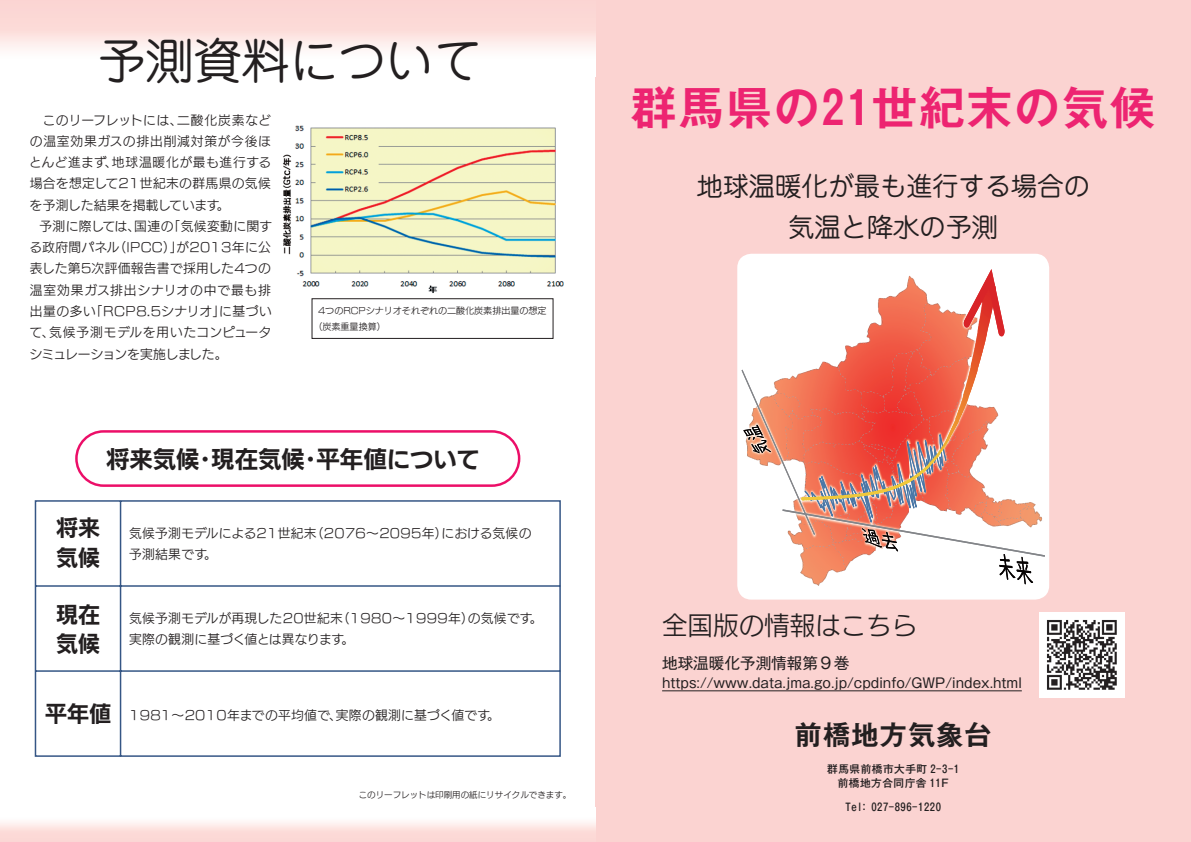
<style>
.page{position:relative;width:1191px;height:842px;background:#fff}
.page>*{position:absolute;margin:0;border:0;box-sizing:border-box;transform-origin:0 0}
.t1{font:48px "Jun 201 Pro Regular 90 msp RKSJ H";color:#231f20}
.t2{font:45.4px "Gothic MB101 Pro De Bold 90 msp RKSJ H";letter-spacing:.05em;color:#ed2471}
.t3{font:26.9px "Gothic MB101 Pro De Bold 90 msp RKSJ H";letter-spacing:.05em;color:#231f20}
.t4{font:26.2px/41.1px "Jun 201 Pro Regular 90 msp RKSJ H";color:#231f20;text-align:center}
.t5{font:25.5px "New Rodin Pro N M 90 msp RKSJ H";color:#231f20}
.t6{font:23.4px "New Rodin Pro N B 90 msp RKSJ H";color:#231f20}
.t7{font:22px/29.8px "New Rodin Pro N B 90 msp RKSJ H";color:#231f20}
.t8{font:15.6px "Gothic MB101 Pro Regular 90 msp RKSJ H";color:#231f20}
.t9{font:13.5px "Gothic MB101 Pro Regular 90 msp RKSJ H";color:#231f20}
.t10{font:12.8px/21.3px "New Rodin Pro N M 90 msp RKSJ H";letter-spacing:.025em;color:#231f20}
.t11{font:10.6px/14.2px "Gothic MB101 Pro Medium 90 msp RKSJ H";letter-spacing:.05em;color:#231f20;text-align:center}
.t12{font:9px/15.6px "New Rodin Pro N M 90 msp RKSJ H";color:#231f20}
.t13{font:8.5px "New Rodin Pro N M 90 msp RKSJ H";color:#231f20}
.s1{font-family:"New Rodin Pro N B 90 msp RKSJ H";font-size:22px}
</style>
<div class="page">
<div style="left:595px;top:0;width:596px;height:842px;background:#fbd3d1"></div>
<div style="left:0;top:0;width:595px;height:77px;background:linear-gradient(to bottom,#facdc9,#fff)"></div>
<svg style="left:0;top:822px;width:595px;height:20px;background:#fce0de"></svg>
<div style="left:737px;top:254px;width:312px;height:346px;background:#fff;border-radius:14px"></div>
<svg style="left:819px;top:288px;width:168px;height:80px"></svg>
<svg style="left:963px;top:269px;width:42px;height:68px"></svg>
<svg style="left:741px;top:368px;width:304px;height:216px"></svg>
<img style="left:283px;top:125px;width:281px;height:168px">
<div style="left:311px;top:298px;width:242px;height:41px;border:1px solid #231f20"></div>
<svg style="left:75px;top:430px;width:445px;height:57px"></svg>
<svg style="left:34px;top:500px;width:527px;height:257px"></svg>
<img style="left:1039px;top:612px;width:85px;height:85px">
<hr style="left:662px;top:690px;width:359px;height:1px;background:#231f20">
<h1 class="t1" style="left:98px;top:43px;width:386px">予測資料について</h1>
<p class="t10" style="left:29px;top:111px;width:243px;text-align:justify">　このリーフレットには、二酸化炭素などの温室効果ガスの排出削減対策が今後ほとんど進まず、地球温暖化が最も進行する場合を想定して21世紀末の群馬県の気候を予測した結果を掲載しています。</p>
<p class="t10" style="left:30px;top:217px;width:244px;text-align:justify;text-indent:10px">予測に際しては、国連の「気候変動に関する政府間パネル（IPCC）」が2013年に公表した第5次評価報告書で採用した4つの温室効果ガス排出シナリオの中で最も排出量の多い「RCP8.5シナリオ」に基づいて、気候予測モデルを用いたコンピュータシミュレーションを実施しました。</p>
<p class="t12" style="left:313px;top:304px;width:234px;text-indent:5px">4つのRCPシナリオそれぞれの二酸化炭素排出量の想定（炭素重量換算）</p>
<h3 class="t6" style="left:106px;top:450px;width:376px">将来気候･現在気候･平年値について</h3>
<h3 class="t7" style="left:56px;top:516px;width:45px">将来気候</h3>
<p class="t10" style="left:129px;top:524px;width:404px">気候予測モデルによる21世紀末（2076～2095年）における気候の予測結果です。</p>
<h3 class="t7" style="left:56px;top:602px;width:45px">現在気候</h3>
<p class="t10" style="left:129px;top:609px;width:415px">気候予測モデルが再現した20世紀末（1980～1999年）の気候です。実際の観測に基づく値とは異なります。</p>
<p class="t10" style="left:45px;top:706px;width:456px"><span class="s1">平年値</span> 1981～2010年までの平均値で、実際の観測に基づく値です。</p>
<p class="t13" style="left:359px;top:792px;width:214px">このリーフレットは印刷用の紙にリサイクルできます。</p>
<h2 class="t2" style="left:631px;top:91px;width:525px">群馬県の21世紀末の気候</h2>
<h3 class="t4" style="left:696px;top:169px;width:395px">地球温暖化が最も進行する場合の気温と降水の予測</h3>
<h3 class="t5" style="left:662px;top:616px;width:257px">全国版の情報はこちら</h3>
<p class="t8" style="left:662px;top:657px;width:189px">地球温暖化予測情報第９巻</p>
<p class="t9" style="left:662px;top:678px;width:361px">https://www.data.jma.go.jp/cpdinfo/GWP/index.html</p>
<h3 class="t3" style="left:795px;top:724px;width:198px">前橋地方気象台</h3>
<p class="t11" style="left:827px;top:763px;width:133px">群馬県前橋市大手町 2-3-1前橋地方合同庁舎 11F</p>
<p class="t11" style="left:845px;top:802px;width:97px">Tel： 027-896-1220</p>
</div>
